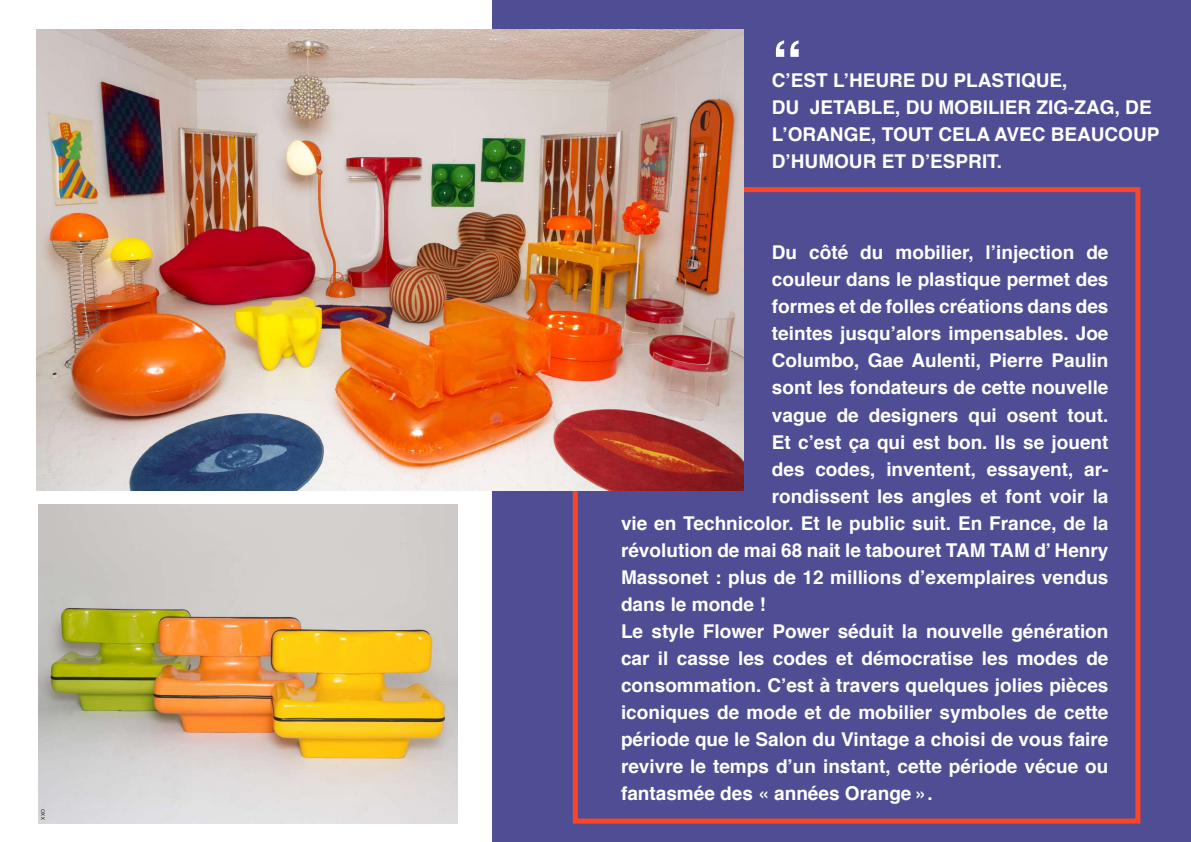
<style>
.page{position:relative;width:1191px;height:842px;background:#fff}
.page>*{position:absolute;margin:0;border:0;box-sizing:border-box;transform-origin:0 0}
.t1{font:700 60px "Helvetica";color:#fff}
.t2{font:700 19px/27px "Helvetica";color:#fff}
.t3{font:5px "Helvetica";color:#231f20}
</style>
<div class="page">
<div style="left:492px;top:0;width:699px;height:842px;background:#4f4d94"></div>
<div style="left:573px;top:187px;width:567px;height:636px;border:5px solid #fc4526"></div>
<img style="left:37px;top:30px;width:706px;height:461px">
<img style="left:38px;top:505px;width:419px;height:318px">
<p class="t3" style="left:39px;top:820px;width:12px;rotate:-90deg">XXO</p>
<h1 class="t1" style="left:772px;top:14px;width:33px">‘‘</h1>
<p class="t2" style="left:772px;top:67px;width:389px">C’EST L’HEURE DU PLASTIQUE,<br>DU JETABLE, DU MOBILIER ZIG-ZAG, DE<br>L’ORANGE, TOUT CELA AVEC BEAUCOUP<br>D’HUMOUR ET D’ESPRIT.</p>
<p class="t2" style="left:772px;top:240px;width:338px">Du côté du mobilier, l’injection de</p>
<p class="t2" style="left:772px;top:267px;width:338px">couleur dans le plastique permet des</p>
<p class="t2" style="left:772px;top:294px;width:338px">formes et de folles créations dans des</p>
<p class="t2" style="left:772px;top:321px;width:338px">teintes jusqu’alors impensables. Joe</p>
<p class="t2" style="left:772px;top:348px;width:338px">Columbo, Gae Aulenti, Pierre Paulin</p>
<p class="t2" style="left:772px;top:375px;width:338px">sont les fondateurs de cette nouvelle</p>
<p class="t2" style="left:772px;top:402px;width:338px">vague de designers qui osent tout.</p>
<p class="t2" style="left:772px;top:429px;width:338px">Et c’est ça qui est bon. Ils se jouent</p>
<p class="t2" style="left:772px;top:456px;width:338px">des codes, inventent, essayent, ar-</p>
<p class="t2" style="left:772px;top:483px;width:338px">rondissent les angles et font voir la</p>
<p class="t2" style="left:621px;top:510px;width:489px">vie en Technicolor. Et le public suit. En France, de la</p>
<p class="t2" style="left:621px;top:537px;width:489px">révolution de mai 68 nait le tabouret TAM TAM d’ Henry</p>
<p class="t2" style="left:621px;top:564px;width:489px">Massonet : plus de 12 millions d’exemplaires vendus</p>
<p class="t2" style="left:621px;top:591px;width:146px">dans le monde !</p>
<p class="t2" style="left:621px;top:618px;width:489px">Le style Flower Power séduit la nouvelle génération</p>
<p class="t2" style="left:621px;top:645px;width:489px">car il casse les codes et démocratise les modes de</p>
<p class="t2" style="left:621px;top:672px;width:489px">consommation. C’est à travers quelques jolies pièces</p>
<p class="t2" style="left:621px;top:699px;width:489px">iconiques de mode et de mobilier symboles de cette</p>
<p class="t2" style="left:621px;top:726px;width:489px">période que le Salon du Vintage a choisi de vous faire</p>
<p class="t2" style="left:621px;top:753px;width:489px">revivre le temps d’un instant, cette période vécue ou</p>
<p class="t2" style="left:621px;top:780px;width:313px">fantasmée des « années Orange ».</p>
</div>
